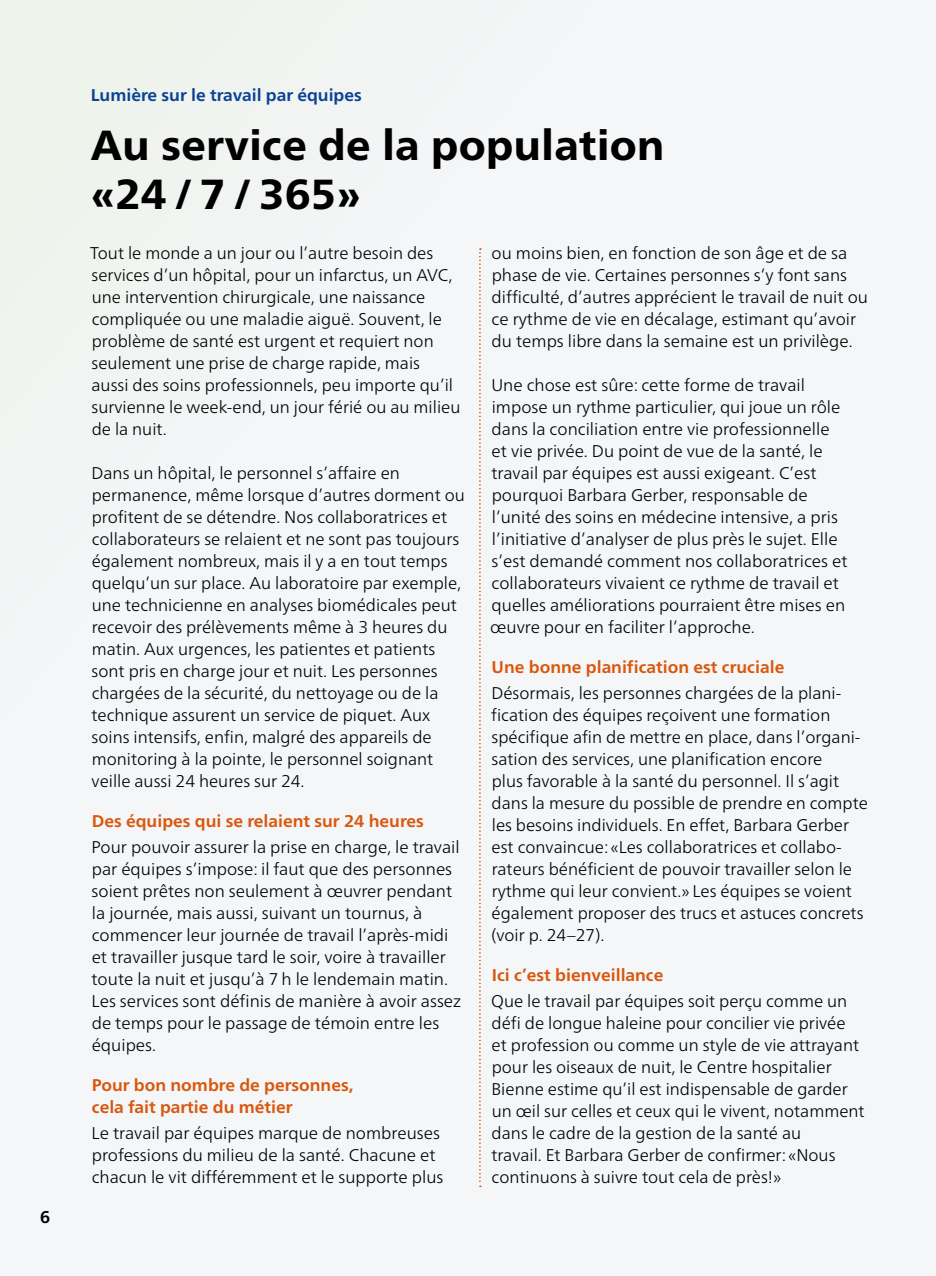
<style>
.page{position:relative;width:936px;height:1276px;background:#fff}
.page>*{position:absolute;margin:0;border:0;box-sizing:border-box;transform-origin:0 0}
.t1{font:800 42px/49.6px "Frutiger Neue W01";letter-spacing:.01em;color:#000}
.t2{font:300 17px/22px "Frutiger Neue W01";color:#000}
.t3{font:700 17px/22px "Frutiger Neue W01";color:#da570c}
.t4{font:700 17px "Frutiger Neue W01";color:#0b4195}
.t5{font:700 17px "Frutiger Neue W01";color:#000}
</style>
<div class="page">
<div style="left:0;top:0;width:935px;height:1276px;background:#f4f6f8"></div>
<svg style="left:479px;top:248px;width:2px;height:939px"></svg>
<p class="t5" style="left:40px;top:1207px;width:12px">6</p>
<p class="t4" style="left:91px;top:85px;width:272px">Lumière sur le travail par équipes</p>
<h1 class="t1" style="left:91px;top:120px;width:575px">Au service de la population «24/7/365»</h1>
<p class="t2" style="left:90px;top:242px;width:371px">Tout le monde a un jour ou l’autre besoin des services d’un hôpital, pour un infarctus, un AVC, une intervention chirurgicale, une naissance compliquée ou une maladie aiguë. Souvent, le problème de santé est urgent et requiert non seulement une prise de charge rapide, mais<br>aussi des soins professionnels, peu importe qu’il survienne le week-end, un jour férié ou au milieu de la nuit.</p>
<p class="t2" style="left:91px;top:462px;width:375px">Dans un hôpital, le personnel s’affaire en permanence, même lorsque d’autres dorment ou profitent de se détendre. Nos collaboratrices et collaborateurs se relaient et ne sont pas toujours également nombreux, mais il y a en tout temps quelqu’un sur place. Au laboratoire par exemple, une technicienne en analyses biomédicales peut recevoir des prélèvements même à 3 heures du matin. Aux urgences, les patientes et patients sont pris en charge jour et nuit. Les personnes chargées de la sécurité, du nettoyage ou de la technique assurent un service de piquet. Aux soins intensifs, enfin, malgré des appareils de monitoring à la pointe, le personnel soignant veille aussi 24 heures sur 24.</p>
<p class="t3" style="left:92px;top:810px;width:333px">Des équipes qui se relaient sur 24 heures</p>
<p class="t2" style="left:91px;top:836px;width:371px">Pour pouvoir assurer la prise en charge, le travail par équipes s’impose: il faut que des personnes soient prêtes non seulement à œuvrer pendant la journée, mais aussi, suivant un tournus, à commencer leur journée de travail l’après-midi et travailler jusque tard le soir, voire à travailler toute la nuit et jusqu’à 7 h le lendemain matin.<br>Les services sont définis de manière à avoir assez de temps pour le passage de témoin entre les équipes.</p>
<p class="t3" style="left:92px;top:1074px;width:263px">Pour bon nombre de personnes, cela fait partie du métier</p>
<p class="t2" style="left:92px;top:1122px;width:353px">Le travail par équipes marque de nombreuses professions du milieu de la santé. Chacune et chacun le vit différemment et le supporte plus</p>
<p class="t2" style="left:491px;top:242px;width:378px">ou moins bien, en fonction de son âge et de sa phase de vie. Certaines personnes s’y font sans difficulté, d’autres apprécient le travail de nuit ou ce rythme de vie en décalage, estimant qu’avoir du temps libre dans la semaine est un privilège.</p>
<p class="t2" style="left:490px;top:374px;width:359px">Une chose est sûre: cette forme de travail impose un rythme particulier, qui joue un rôle dans la conciliation entre vie professionnelle et vie privée. Du point de vue de la santé, le travail par équipes est aussi exigeant. C’est pourquoi Barbara Gerber, responsable de l’unité des soins en médecine intensive, a pris l’initiative d’analyser de plus près le sujet. Elle s’est demandé comment nos collaboratrices et collaborateurs vivaient ce rythme de travail et quelles améliorations pourraient être mises en œuvre pour en faciliter l’approche.</p>
<p class="t3" style="left:491px;top:656px;width:294px">Une bonne planification est cruciale</p>
<p class="t2" style="left:491px;top:682px;width:378px">Désormais, les personnes chargées de la plani&shy;fication des équipes reçoivent une formation spécifique afin de mettre en place, dans l’organi&shy;sation des services, une planification encore<br>plus favorable à la santé du personnel. Il s’agit dans la mesure du possible de prendre en compte les besoins individuels. En effet, Barbara Gerber est convaincue: «Les collaboratrices et collabo&shy;rateurs bénéficient de pouvoir travailler selon le rythme qui leur convient.» Les équipes se voient également proposer des trucs et astuces concrets (voir p. 24–27).</p>
<p class="t3" style="left:491px;top:964px;width:173px">Ici c’est bienveillance</p>
<p class="t2" style="left:491px;top:990px;width:375px">Que le travail par équipes soit perçu comme un défi de longue haleine pour concilier vie privée et profession ou comme un style de vie attrayant pour les oiseaux de nuit, le Centre hospitalier Bienne estime qu’il est indispensable de garder un œil sur celles et ceux qui le vivent, notamment dans le cadre de la gestion de la santé au<br>travail. Et Barbara Gerber de confirmer: «Nous continuons à suivre tout cela de près!»</p>
</div>
